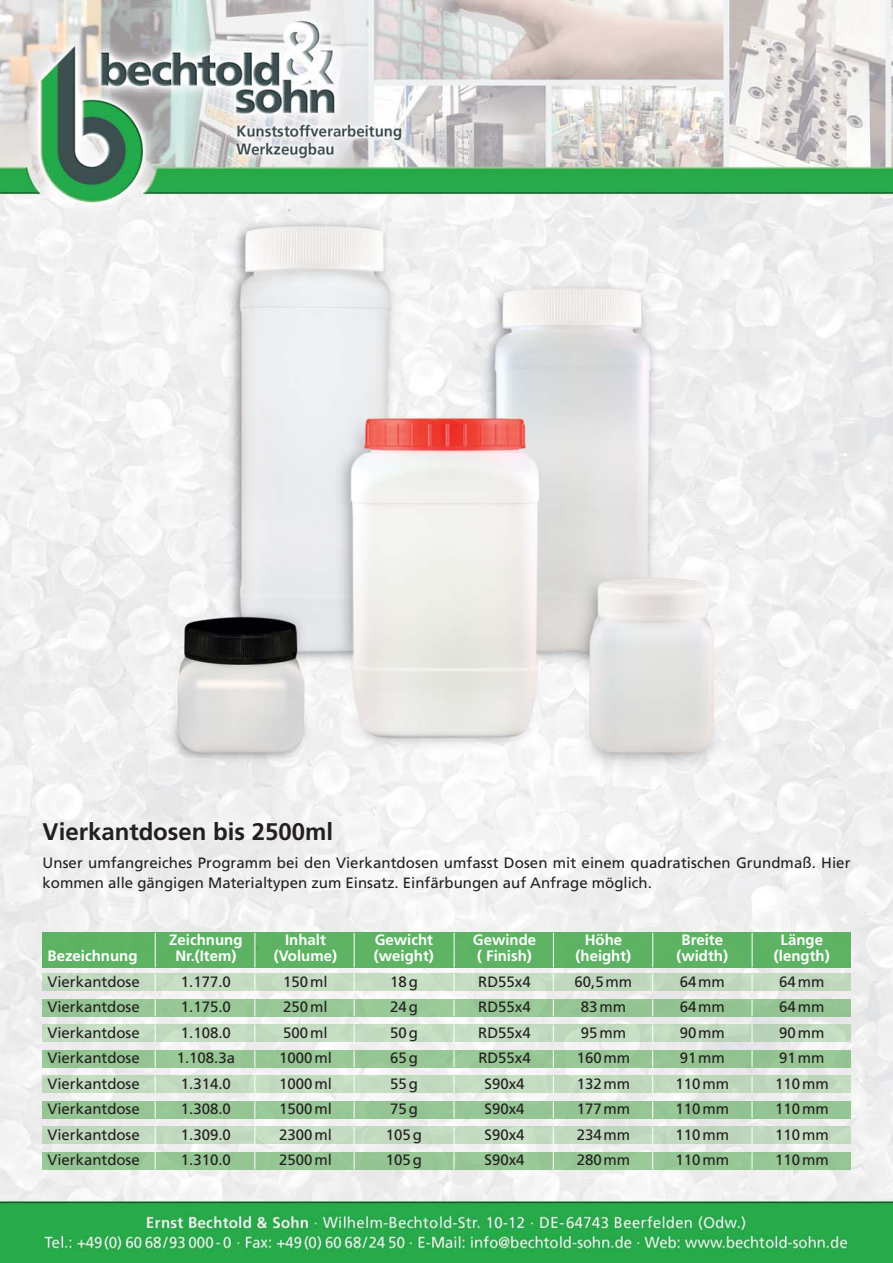
<style>
.page{position:relative;width:893px;height:1263px;background:#fff}
.page>*{position:absolute;margin:0;border:0;box-sizing:border-box;transform-origin:0 0}
.t1{font:700 24px "Frutiger LT";color:#231f20}
.t2{font:15px/19.5px "Frutiger LT";color:#231f20}
.t3{font:700 15px "Frutiger LT";color:#fff}
</style>
<div class="page">
<img style="left:0;top:0;width:893px;height:1263px">
<div style="left:43px;top:933px;width:807px;height:34px;background:#5db363"></div>
<div style="left:43px;top:974px;width:807px;height:17px;background:#c2dbc0"></div>
<div style="left:43px;top:999px;width:807px;height:17px;background:#96c694"></div>
<img style="left:43px;top:1025px;width:807px;height:17px">
<div style="left:43px;top:1050px;width:807px;height:17px;background:#95c693"></div>
<div style="left:43px;top:1076px;width:807px;height:17px;background:#c2dabf"></div>
<div style="left:43px;top:1101px;width:807px;height:17px;background:#94c593"></div>
<img style="left:43px;top:1127px;width:807px;height:17px">
<div style="left:43px;top:1152px;width:807px;height:17px;background:#95c693"></div>
<hr style="left:155px;top:933px;width:1px;height:34px;background:#fff">
<svg style="left:155px;top:974px;width:1px;height:17px"></svg>
<hr style="left:255px;top:933px;width:1px;height:34px;background:#fff">
<svg style="left:254px;top:974px;width:1px;height:17px"></svg>
<hr style="left:354px;top:933px;width:1px;height:34px;background:#fff">
<svg style="left:354px;top:974px;width:1px;height:17px"></svg>
<hr style="left:454px;top:933px;width:1px;height:34px;background:#fff">
<svg style="left:454px;top:974px;width:1px;height:17px"></svg>
<hr style="left:553px;top:933px;width:1px;height:34px;background:#fff">
<svg style="left:553px;top:974px;width:1px;height:17px"></svg>
<hr style="left:652px;top:933px;width:1px;height:34px;background:#fff">
<svg style="left:652px;top:974px;width:1px;height:17px"></svg>
<hr style="left:752px;top:933px;width:1px;height:34px;background:#fff">
<svg style="left:752px;top:974px;width:1px;height:17px"></svg>
<svg style="left:155px;top:999px;width:1px;height:17px"></svg>
<svg style="left:254px;top:999px;width:1px;height:17px"></svg>
<svg style="left:354px;top:999px;width:1px;height:17px"></svg>
<svg style="left:454px;top:999px;width:1px;height:17px"></svg>
<svg style="left:553px;top:999px;width:1px;height:17px"></svg>
<svg style="left:652px;top:999px;width:1px;height:17px"></svg>
<svg style="left:752px;top:999px;width:1px;height:17px"></svg>
<svg style="left:155px;top:1025px;width:1px;height:17px"></svg>
<svg style="left:254px;top:1025px;width:1px;height:17px"></svg>
<svg style="left:354px;top:1025px;width:1px;height:17px"></svg>
<svg style="left:454px;top:1025px;width:1px;height:17px"></svg>
<svg style="left:553px;top:1025px;width:1px;height:17px"></svg>
<svg style="left:652px;top:1025px;width:1px;height:17px"></svg>
<svg style="left:752px;top:1025px;width:1px;height:17px"></svg>
<svg style="left:155px;top:1050px;width:1px;height:17px"></svg>
<svg style="left:254px;top:1050px;width:1px;height:17px"></svg>
<svg style="left:354px;top:1050px;width:1px;height:17px"></svg>
<svg style="left:454px;top:1050px;width:1px;height:17px"></svg>
<svg style="left:553px;top:1050px;width:1px;height:17px"></svg>
<svg style="left:652px;top:1050px;width:1px;height:17px"></svg>
<svg style="left:752px;top:1050px;width:1px;height:17px"></svg>
<svg style="left:155px;top:1076px;width:1px;height:17px"></svg>
<svg style="left:254px;top:1076px;width:1px;height:17px"></svg>
<svg style="left:354px;top:1076px;width:1px;height:17px"></svg>
<svg style="left:454px;top:1076px;width:1px;height:17px"></svg>
<svg style="left:553px;top:1076px;width:1px;height:17px"></svg>
<svg style="left:652px;top:1076px;width:1px;height:17px"></svg>
<svg style="left:752px;top:1076px;width:1px;height:17px"></svg>
<svg style="left:155px;top:1101px;width:1px;height:17px"></svg>
<svg style="left:254px;top:1101px;width:1px;height:17px"></svg>
<svg style="left:354px;top:1101px;width:1px;height:17px"></svg>
<svg style="left:454px;top:1101px;width:1px;height:17px"></svg>
<svg style="left:553px;top:1101px;width:1px;height:17px"></svg>
<svg style="left:652px;top:1101px;width:1px;height:17px"></svg>
<svg style="left:752px;top:1101px;width:1px;height:17px"></svg>
<svg style="left:155px;top:1127px;width:1px;height:17px"></svg>
<svg style="left:254px;top:1127px;width:1px;height:17px"></svg>
<svg style="left:354px;top:1127px;width:1px;height:17px"></svg>
<svg style="left:454px;top:1127px;width:1px;height:17px"></svg>
<svg style="left:553px;top:1127px;width:1px;height:17px"></svg>
<svg style="left:652px;top:1127px;width:1px;height:17px"></svg>
<svg style="left:752px;top:1127px;width:1px;height:17px"></svg>
<svg style="left:155px;top:1152px;width:1px;height:17px"></svg>
<svg style="left:254px;top:1152px;width:1px;height:17px"></svg>
<svg style="left:354px;top:1152px;width:1px;height:17px"></svg>
<svg style="left:454px;top:1152px;width:1px;height:17px"></svg>
<svg style="left:553px;top:1152px;width:1px;height:17px"></svg>
<svg style="left:652px;top:1152px;width:1px;height:17px"></svg>
<svg style="left:752px;top:1152px;width:1px;height:17px"></svg>
<h1 class="t1" style="left:43px;top:819px;width:292px">Vierkantdosen bis 2500ml</h1>
<p class="t2" style="left:43px;top:854px;width:809px">Unser umfangreiches Programm bei den Vierkantdosen umfasst Dosen mit einem quadratischen Grundmaß. Hier kommen alle gängigen Materialtypen zum Einsatz. Einfärbungen auf Anfrage möglich.</p>
<p class="t3" style="left:169px;top:932px;width:75px">Zeichnung</p>
<p class="t3" style="left:285px;top:932px;width:42px">Inhalt</p>
<p class="t3" style="left:375px;top:932px;width:60px">Gewicht</p>
<p class="t3" style="left:473px;top:932px;width:65px">Gewinde</p>
<p class="t3" style="left:585px;top:932px;width:39px">Höhe</p>
<p class="t3" style="left:682px;top:932px;width:43px">Breite</p>
<p class="t3" style="left:781px;top:932px;width:44px">Länge</p>
<p class="t3" style="left:48px;top:949px;width:91px">Bezeichnung</p>
<p class="t3" style="left:175px;top:949px;width:63px">Nr.(Item)</p>
<p class="t3" style="left:274px;top:949px;width:65px">(Volume)</p>
<p class="t3" style="left:374px;top:949px;width:61px">(weight)</p>
<p class="t3" style="left:477px;top:949px;width:56px">( Finish)</p>
<p class="t3" style="left:575px;top:949px;width:57px">(height)</p>
<p class="t3" style="left:676px;top:949px;width:53px">(width)</p>
<p class="t3" style="left:774px;top:949px;width:57px">(length)</p>
<p class="t2" style="left:48px;top:973px;width:94px">Vierkantdose</p>
<p class="t2" style="left:181px;top:973px;width:51px">1.177.0</p>
<p class="t2" style="left:283px;top:973px;width:46px">150ml</p>
<p class="t2" style="left:390px;top:973px;width:29px">18g</p>
<p class="t2" style="left:478px;top:973px;width:54px">RD55x4</p>
<p class="t2" style="left:575px;top:973px;width:59px">60,5mm</p>
<p class="t2" style="left:680px;top:973px;width:47px">64mm</p>
<p class="t2" style="left:779px;top:973px;width:47px">64mm</p>
<p class="t2" style="left:48px;top:998px;width:94px">Vierkantdose</p>
<p class="t2" style="left:181px;top:998px;width:51px">1.175.0</p>
<p class="t2" style="left:283px;top:998px;width:46px">250ml</p>
<p class="t2" style="left:390px;top:998px;width:29px">24g</p>
<p class="t2" style="left:478px;top:998px;width:54px">RD55x4</p>
<p class="t2" style="left:581px;top:998px;width:47px">83mm</p>
<p class="t2" style="left:680px;top:998px;width:47px">64mm</p>
<p class="t2" style="left:779px;top:998px;width:47px">64mm</p>
<p class="t2" style="left:48px;top:1024px;width:94px">Vierkantdose</p>
<p class="t2" style="left:181px;top:1024px;width:51px">1.108.0</p>
<p class="t2" style="left:283px;top:1024px;width:46px">500ml</p>
<p class="t2" style="left:390px;top:1024px;width:29px">50g</p>
<p class="t2" style="left:478px;top:1024px;width:54px">RD55x4</p>
<p class="t2" style="left:581px;top:1024px;width:47px">95mm</p>
<p class="t2" style="left:680px;top:1024px;width:47px">90mm</p>
<p class="t2" style="left:779px;top:1024px;width:47px">90mm</p>
<p class="t2" style="left:48px;top:1049px;width:94px">Vierkantdose</p>
<p class="t2" style="left:177px;top:1049px;width:60px">1.108.3a</p>
<p class="t2" style="left:279px;top:1049px;width:54px">1000ml</p>
<p class="t2" style="left:390px;top:1049px;width:29px">65g</p>
<p class="t2" style="left:478px;top:1049px;width:54px">RD55x4</p>
<p class="t2" style="left:577px;top:1049px;width:55px">160mm</p>
<p class="t2" style="left:680px;top:1049px;width:47px">91mm</p>
<p class="t2" style="left:779px;top:1049px;width:47px">91mm</p>
<p class="t2" style="left:48px;top:1075px;width:94px">Vierkantdose</p>
<p class="t2" style="left:181px;top:1075px;width:51px">1.314.0</p>
<p class="t2" style="left:279px;top:1075px;width:54px">1000ml</p>
<p class="t2" style="left:390px;top:1075px;width:29px">55g</p>
<p class="t2" style="left:485px;top:1075px;width:41px">S90x4</p>
<p class="t2" style="left:577px;top:1075px;width:55px">132mm</p>
<p class="t2" style="left:676px;top:1075px;width:55px">110mm</p>
<p class="t2" style="left:775px;top:1075px;width:55px">110mm</p>
<p class="t2" style="left:48px;top:1100px;width:94px">Vierkantdose</p>
<p class="t2" style="left:181px;top:1100px;width:51px">1.308.0</p>
<p class="t2" style="left:279px;top:1100px;width:54px">1500ml</p>
<p class="t2" style="left:390px;top:1100px;width:29px">75g</p>
<p class="t2" style="left:485px;top:1100px;width:41px">S90x4</p>
<p class="t2" style="left:577px;top:1100px;width:55px">177mm</p>
<p class="t2" style="left:676px;top:1100px;width:55px">110mm</p>
<p class="t2" style="left:775px;top:1100px;width:55px">110mm</p>
<p class="t2" style="left:48px;top:1126px;width:94px">Vierkantdose</p>
<p class="t2" style="left:181px;top:1126px;width:51px">1.309.0</p>
<p class="t2" style="left:279px;top:1126px;width:54px">2300ml</p>
<p class="t2" style="left:386px;top:1126px;width:38px">105g</p>
<p class="t2" style="left:485px;top:1126px;width:41px">S90x4</p>
<p class="t2" style="left:577px;top:1126px;width:55px">234mm</p>
<p class="t2" style="left:676px;top:1126px;width:55px">110mm</p>
<p class="t2" style="left:775px;top:1126px;width:55px">110mm</p>
<p class="t2" style="left:48px;top:1151px;width:94px">Vierkantdose</p>
<p class="t2" style="left:181px;top:1151px;width:51px">1.310.0</p>
<p class="t2" style="left:279px;top:1151px;width:54px">2500ml</p>
<p class="t2" style="left:386px;top:1151px;width:38px">105g</p>
<p class="t2" style="left:485px;top:1151px;width:41px">S90x4</p>
<p class="t2" style="left:577px;top:1151px;width:55px">280mm</p>
<p class="t2" style="left:676px;top:1151px;width:55px">110mm</p>
<p class="t2" style="left:775px;top:1151px;width:55px">110mm</p>
</div>
